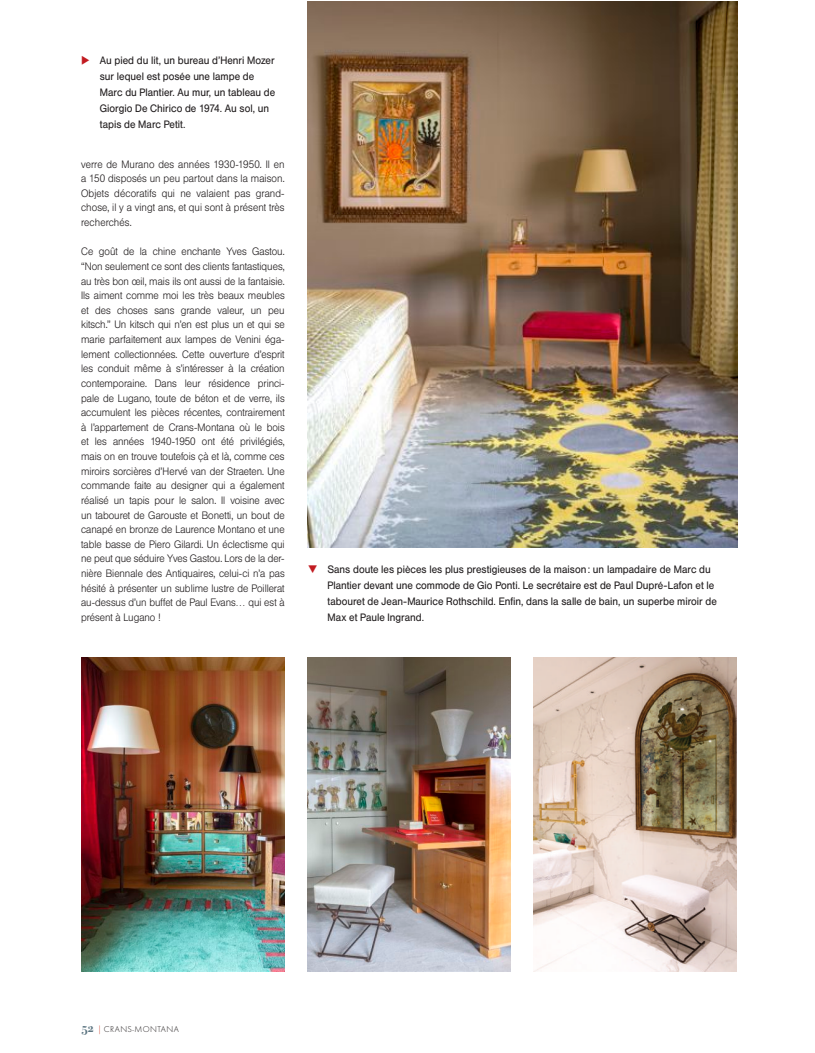
<style>
.page{position:relative;width:815px;height:1053px;background:#fff}
.page>*{position:absolute;margin:0;border:0;box-sizing:border-box;transform-origin:0 0}
.t1{font:300 10.62px/14.6px "Helvetica BQ";color:#231f20;text-align:justify;scale:.95 1}
.t2{font:10.62px/16.1px "Helvetica BQ";color:#231f20;scale:.95 1}
.t3{font:300 8.75px "Elle Gabor";letter-spacing:.05em;color:#231f20}
.s1{font-family:"Bauer Bodoni Bold Os F";font-weight:400;font-size:12.5px;color:#5d7682}
.s2{color:#ca4532}
</style>
<div class="page">
<img style="left:533px;top:657px;width:204px;height:314px">
<img style="left:308px;top:1px;width:429px;height:546px">
<img style="left:81px;top:657px;width:203px;height:314px">
<img style="left:307px;top:657px;width:203px;height:314px">
<p class="t2" style="left:100px;top:52px;width:186px">Au pied du lit, un bureau d’Henri Mozer sur lequel est posée une lampe de<br>Marc du Plantier. Au mur, un tableau de<br>Giorgio De Chirico de 1974. Au sol, un tapis de Marc Petit.</p>
<p class="t1" style="left:81px;top:157px;width:216px">verre de Murano des années 1930-1950. Il en a 150 disposés un peu partout dans la maison.<br>Objets décoratifs qui ne valaient pas grand&shy;chose, il y a vingt ans, et qui sont à présent très recherchés.</p>
<p class="t1" style="left:81px;top:244px;width:216px">Ce goût de la chine enchante Yves Gastou. “Non seulement ce sont des clients fantastiques, au très bon œil, mais ils ont aussi de la fantaisie.<br>Ils aiment comme moi les très beaux meubles et des choses sans grande valeur, un peu kitsch.” Un kitsch qui n’en est plus un et qui se marie parfaitement aux lampes de Venini éga&shy;lement collectionnées. Cette ouverture d’esprit les conduit même à s’intéresser à la création contemporaine. Dans leur résidence princi&shy;pale de Lugano, toute de béton et de verre, ils accumulent les pièces récentes, contrairement à l’appartement de Crans-Montana où le bois et les années 1940-1950 ont été privilégiés, mais on en trouve toutefois çà et là, comme ces miroirs sorcières d’Hervé van der Straeten. Une commande faite au designer qui a également réalisé un tapis pour le salon. Il voisine avec un tabouret de Garouste et Bonetti, un bout de canapé en bronze de Laurence Montano et une table basse de Piero Gilardi. Un éclectisme qui ne peut que séduire Yves Gastou. Lors de la der&shy;nière Biennale des Antiquaires, celui-ci n’a pas hésité à présenter un sublime lustre de Poillerat au-dessus d’un buffet de Paul Evans… qui est à présent à Lugano !</p>
<p class="t2" style="left:327px;top:561px;width:411px">Sans doute les pièces les plus prestigieuses de la maison: un lampadaire de Marc du Plantier devant une commode de Gio Ponti. Le secrétaire est de Paul Dupré-Lafon et le tabouret de Jean-Maurice Rothschild. Enfin, dans la salle de bain, un superbe miroir de Max et Paule Ingrand.</p>
<p class="t3" style="left:81px;top:1024px;width:99px"><span class="s1">52</span> <span class="s2">|</span> CRANS-MONTANA</p>
</div>
